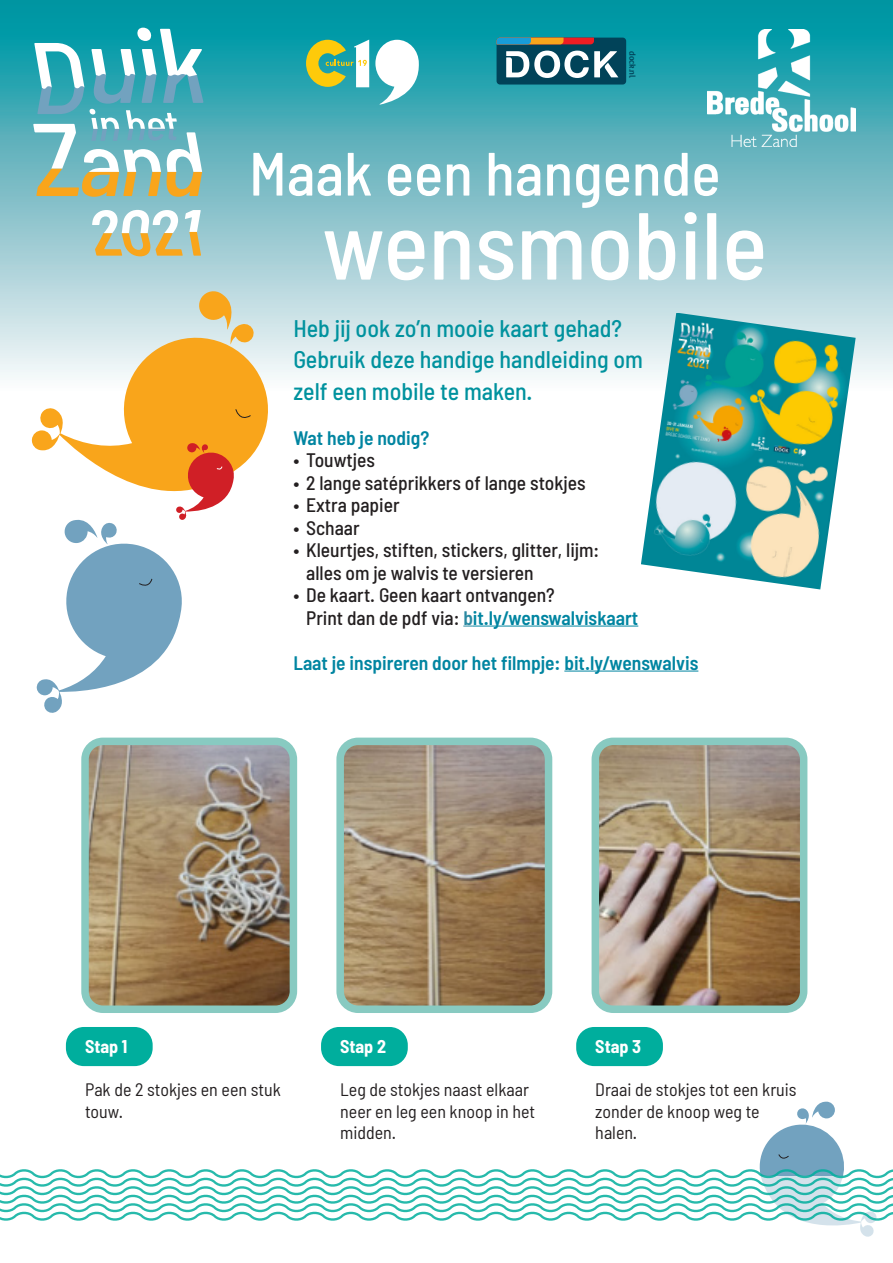
<style>
.page{position:relative;width:893px;height:1263px;background:#fff}
.page>*{position:absolute;margin:0;border:0;box-sizing:border-box;transform-origin:0 0}
.t1{font:500 semi-condensed 94.95px "Barlow";color:#fff}
.t2{font:500 semi-condensed 61.05px "Barlow";color:#fff}
.t3{font:500 semi-condensed 24px "Barlow";color:#00929e}
.t4{font:500 semi-condensed 19.5px/22.5px "Barlow";color:#231f20}
.t5{font:600 semi-condensed 19.5px "Barlow";color:#0085a1}
.t6{font:semi-condensed 18px/21.6px "Barlow";color:#231f20}
.t7{font:700 semi-condensed 18px "Barlow";color:#fff}
.t8{font:8.85px "Bree";color:#014359}
.s1{font-weight:500;color:#231f20}
.s2{color:#2a89a1}
</style>
<div class="page">
<div style="left:66px;top:1027px;width:87px;height:39px;background:#00ae9d;border-radius:18px"></div>
<div style="left:321px;top:1027px;width:87px;height:39px;background:#00ae9d;border-radius:18px"></div>
<div style="left:576px;top:1027px;width:87px;height:39px;background:#00ae9d;border-radius:18px"></div>
<img style="left:90px;top:747px;width:198px;height:257px">
<div style="left:81px;top:738px;width:216px;height:275px;border:8px solid #88cac1;border-radius:18px"></div>
<img style="left:345px;top:747px;width:198px;height:257px">
<div style="left:336px;top:738px;width:216px;height:275px;border:8px solid #88cac1;border-radius:18px"></div>
<img style="left:601px;top:747px;width:197px;height:257px">
<div style="left:592px;top:738px;width:215px;height:275px;border:8px solid #88cac1;border-radius:18px"></div>
<div style="left:0;top:0;width:893px;height:392px;background:linear-gradient(to bottom,#008d9c,#fff6f8)"></div>
<svg style="left:33px;top:28px;width:175px;height:169px"></svg>
<svg style="left:88px;top:210px;width:113px;height:46px"></svg>
<div style="left:497px;top:38px;width:129px;height:47px;background:#014359;border-radius:3px"></div>
<svg style="left:497px;top:38px;width:97px;height:6px"></svg>
<svg style="left:506px;top:51px;width:112px;height:27px"></svg>
<svg style="left:306px;top:40px;width:63px;height:47px"></svg>
<svg style="left:375px;top:40px;width:44px;height:65px"></svg>
<img style="left:707px;top:29px;width:149px;height:117px">
<svg style="left:31px;top:289px;width:247px;height:424px"></svg>
<hr style="left:473px;top:625px;width:165px;height:1px;background:#0085a1">
<hr style="left:564px;top:670px;width:134px;height:1px;background:#0085a1">
<img style="left:641px;top:313px;width:215px;height:276px">
<svg style="left:0;top:1101px;width:893px;height:136px"></svg>
<p class="t8" style="left:637px;top:51px;width:29px;rotate:90deg">dock.nl</p>
<p class="t2" style="left:249px;top:136px;width:473px">Maak een hangende</p>
<p class="t1" style="left:322px;top:186px;width:447px">wensmobile</p>
<p class="t3" style="left:293px;top:313px;width:330px">Heb jij ook zo’n mooie kaart gehad?</p>
<p class="t3" style="left:293px;top:344px;width:351px">Gebruik deze handige handleiding om</p>
<p class="t3" style="left:293px;top:376px;width:241px">zelf een mobile te maken.</p>
<p class="t5" style="left:293px;top:425px;width:137px">Wat heb je nodig?</p>
<p class="t4" style="left:293px;top:448px;width:83px">• Touwtjes</p>
<p class="t4" style="left:293px;top:471px;width:294px">• 2 lange satéprikkers of lange stokjes</p>
<p class="t4" style="left:293px;top:493px;width:108px">• Extra papier</p>
<p class="t4" style="left:293px;top:516px;width:68px">• Schaar</p>
<p class="t4" style="left:306px;top:538px;width:294px;text-indent:-13px">• Kleurtjes, stiften, stickers, glitter, lijm: alles om je walvis te versieren</p>
<p class="t4" style="left:293px;top:583px;width:263px">• De kaart. Geen kaart ontvangen?</p>
<p class="t5" style="left:306px;top:605px;width:334px"><span class="s1">Print dan de pdf via:</span> <span class="s2">b</span>it.ly/wenswalviskaart</p>
<p class="t5" style="left:293px;top:650px;width:406px">Laat je inspireren door het filmpje: bit.ly/wenswalvis</p>
<p class="t7" style="left:85px;top:1035px;width:44px">Stap 1</p>
<p class="t6" style="left:85px;top:1078px;width:197px">Pak de 2 stokjes en een stuk touw.</p>
<p class="t7" style="left:340px;top:1035px;width:47px">Stap 2</p>
<p class="t6" style="left:340px;top:1078px;width:196px">Leg de stokjes naast elkaar neer en leg een knoop in het midden.</p>
<p class="t7" style="left:595px;top:1035px;width:47px">Stap 3</p>
<p class="t6" style="left:595px;top:1078px;width:203px">Draai de stokjes tot een kruis zonder de knoop weg te halen.</p>
</div>
